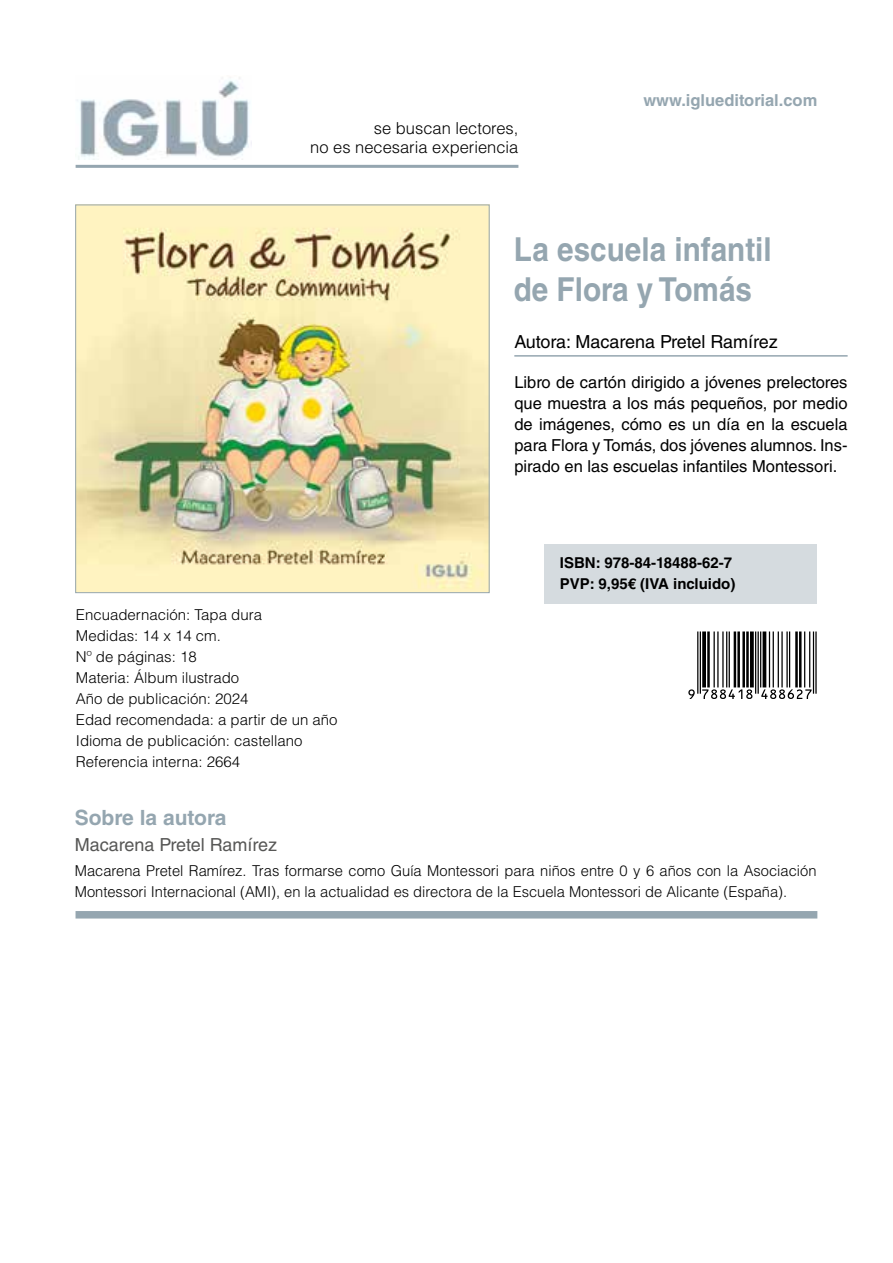
<style>
.page{position:relative;width:893px;height:1263px;background:#fff}
.page>*{position:absolute;margin:0;border:0;box-sizing:border-box;transform-origin:0 0}
.t1{font:700 33px/39.6px "Helvetica LT Std";color:#95a6b0;scale:.9 1}
.t2{font:700 21px "Helvetica LT Std";color:#95a6b0}
.t3{font:18px "Helvetica LT Std";color:#000}
.t4{font:18px "Helvetica LT Std";color:#575756}
.t5{font:16.5px/21px "Helvetica LT Std";color:#000;text-align:justify}
.t6{font:300 16.5px/19.8px "Helvetica LT Std";color:#000;text-align:right}
.t7{font:700 16.5px "Helvetica LT Std";color:#95a6b0}
.t8{font:300 15px/21px "Helvetica LT Std";color:#000}
.t9{font:700 15px/21px "Helvetica LT Std";color:#000}
</style>
<div class="page">
<img style="left:77px;top:77px;width:175px;height:82px">
<hr style="left:76px;top:165px;width:442px;height:3px;background:#95a6b0">
<img style="left:78px;top:207px;width:409px;height:384px">
<hr style="left:514px;top:355px;width:334px;height:2px;background:#95a6b0">
<div style="left:76px;top:911px;width:741px;height:7px;background:#95a6b0"></div>
<div style="left:544px;top:544px;width:273px;height:59px;background:#d5dbdf"></div>
<hr style="left:815px;top:631px;width:2px;height:63px;background:#000">
<hr style="left:813px;top:631px;width:1px;height:63px;background:#000">
<hr style="left:809px;top:631px;width:1px;height:56px;background:#000">
<hr style="left:804px;top:631px;width:1px;height:56px;background:#000">
<hr style="left:799px;top:631px;width:2px;height:56px;background:#000">
<hr style="left:795px;top:631px;width:3px;height:56px;background:#000">
<hr style="left:789px;top:631px;width:1px;height:56px;background:#000">
<hr style="left:786px;top:631px;width:2px;height:56px;background:#000">
<hr style="left:781px;top:631px;width:2px;height:56px;background:#000">
<hr style="left:778px;top:631px;width:1px;height:56px;background:#000">
<hr style="left:773px;top:631px;width:1px;height:56px;background:#000">
<hr style="left:769px;top:631px;width:1px;height:56px;background:#000">
<hr style="left:763px;top:631px;width:3px;height:56px;background:#000">
<hr style="left:760px;top:631px;width:1px;height:56px;background:#000">
<hr style="left:757px;top:631px;width:2px;height:63px;background:#000">
<hr style="left:755px;top:631px;width:1px;height:63px;background:#000">
<svg style="left:750px;top:631px;width:4px;height:56px"></svg>
<hr style="left:746px;top:631px;width:3px;height:56px;background:#000">
<hr style="left:742px;top:631px;width:3px;height:56px;background:#000">
<hr style="left:737px;top:631px;width:3px;height:56px;background:#000">
<hr style="left:734px;top:631px;width:2px;height:56px;background:#000">
<hr style="left:729px;top:631px;width:1px;height:56px;background:#000">
<hr style="left:726px;top:631px;width:1px;height:56px;background:#000">
<hr style="left:722px;top:631px;width:2px;height:56px;background:#000">
<hr style="left:717px;top:631px;width:2px;height:56px;background:#000">
<hr style="left:713px;top:631px;width:2px;height:56px;background:#000">
<hr style="left:707px;top:631px;width:3px;height:56px;background:#000">
<svg style="left:702px;top:631px;width:4px;height:56px"></svg>
<hr style="left:700px;top:631px;width:1px;height:63px;background:#000">
<hr style="left:697px;top:631px;width:1px;height:63px;background:#000">
<svg style="left:688px;top:689px;width:124px;height:10px"></svg>
<p class="t6" style="left:310px;top:118px;width:210px">se buscan lectores,<br>no es necesaria experiencia</p>
<p class="t7" style="left:643px;top:90px;width:175px">www.iglueditorial.com</p>
<h1 class="t1" style="left:514px;top:229px;width:288px">La escuela infantil de Flora y Tomás</h1>
<p class="t3" style="left:514px;top:331px;width:265px">Autora: Macarena Pretel Ramírez</p>
<p class="t5" style="left:514px;top:372px;width:335px">Libro de cartón dirigido a jóvenes prelectores que muestra a los más pequeños, por medio de imágenes, cómo es un día en la escuela para Flora y Tomás, dos jóvenes alumnos. Ins&shy;pirado en las escuelas infantiles Montessori.</p>
<p class="t8" style="left:76px;top:604px;width:263px">Encuadernación: Tapa dura<br>Medidas: 14 x 14 cm.<br>Nº de páginas: 18<br>Materia: Álbum ilustrado<br>Año de publicación: 2024<br>Edad recomendada: a partir de un año<br>Idioma de publicación: castellano<br>Referencia interna: 2664</p>
<h2 class="t2" style="left:75px;top:805px;width:153px">Sobre la autora</h2>
<p class="t4" style="left:75px;top:834px;width:204px">Macarena Pretel Ramírez</p>
<p class="t9" style="left:560px;top:552px;width:177px">ISBN: 978-84-18488-62-7<br>PVP: 9,95€ (IVA incluido)</p>
<p class="t8" style="left:75px;top:860px;width:743px">Macarena Pretel Ramírez. Tras formarse como Guía Montessori para niños entre 0 y 6 años con la Asociación<br>Montessori Internacional (AMI), en la actualidad es directora de la Escuela Montessori de Alicante (España).</p>
</div>
